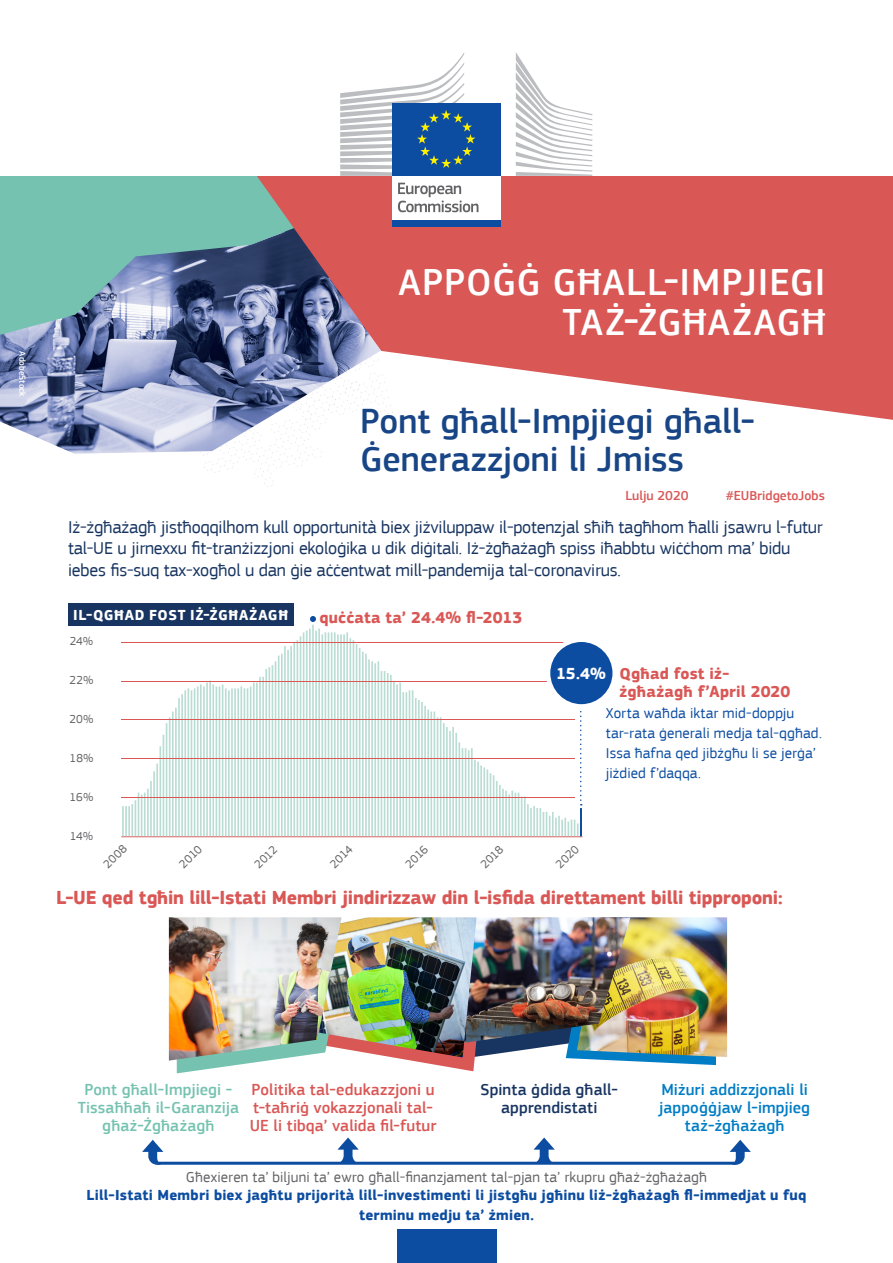
<style>
.page{position:relative;width:893px;height:1263px;background:#fff}
.page>*{position:absolute;margin:0;border:0;box-sizing:border-box;transform-origin:0 0}
.Main_Title{font:500 38.7px/40px "EC Square Sans Pro";letter-spacing:.025em;color:#fff;text-align:right}
.Main_Title-2{font:500 36px/37.5px "EC Square Sans Pro";color:#184586}
.Body_text{font:700 19.5px "EC Square Sans Pro";letter-spacing:-.01em;color:#d95755}
.Body_text-2{font:18px/21.6px "EC Square Sans Pro";letter-spacing:-.01em;color:#183561}
.Body{font:500 16.5px/18px "EC Square Sans Pro";letter-spacing:.005em;color:#d95755}
.Body-2{font:700 16.5px/18px "EC Square Sans Pro";letter-spacing:.01em;color:#d95755}
.Body-3{font:500 16.5px/18px "EC Square Sans Pro";letter-spacing:.01em;color:#75c2b0;text-align:center}
.Body-4{font:500 16.5px/18px "EC Square Sans Pro";letter-spacing:.005em;color:#017dc5;text-align:center}
.Body-5{font:500 16.5px/18px "EC Square Sans Pro";letter-spacing:.01em;color:#183561;text-align:center}
.Body-6{font:700 16.5px "EC Square Sans Pro";color:#fff}
.Body-7{font:700 15px/19.8px "EC Square Sans Pro";letter-spacing:.015em;color:#0d4da1;text-align:center}
.Body-8{font:15px/19.8px "EC Square Sans Pro";letter-spacing:.01em;color:#0d4da1}
.Body-9{font:15px "EC Square Sans Pro";letter-spacing:.015em;color:#636366}
.Body-10{font:700 15px "EC Square Sans Pro";letter-spacing:.045em;color:#fff}
.Date{font:500 13.5px "EC Square Sans Pro";color:#d95755}
.Body-11{font:12px "EC Square Sans Pro";letter-spacing:.01em;color:#636366}
.t1{font:500 9px "EC Square Sans Pro";color:#fff}
</style>
<div class="page">
<img style="left:0;top:335px;width:326px;height:119px">
<svg style="left:0;top:176px;width:244px;height:159px;fill:#75c2b0"></svg>
<svg style="left:244px;top:176px;width:649px;height:244px;fill:#d95755"></svg>
<div style="left:392px;top:174px;width:108px;height:48px;background:#fff"></div>
<div style="left:392px;top:103px;width:108px;height:73px;background:#0d4da1"></div>
<svg style="left:340px;top:53px;width:135px;height:123px"></svg>
<div style="left:392px;top:221px;width:108px;height:6px;background:#0d4da1"></div>
<svg style="left:516px;top:53px;width:76px;height:123px"></svg>
<svg style="left:398px;top:183px;width:80px;height:29px"></svg>
<div style="left:397px;top:1229px;width:100px;height:34px;background:#0d4da1"></div>
<div style="left:68px;top:603px;width:225px;height:22px;background:#183561"></div>
<hr style="left:121px;top:836px;width:461px;height:1px;background:#d95755">
<svg style="left:177px;top:1043px;width:539px;height:30px"></svg>
<img style="left:577px;top:917px;width:150px;height:140px">
<img style="left:476px;top:917px;width:154px;height:126px">
<img style="left:342px;top:917px;width:134px;height:140px">
<img style="left:169px;top:917px;width:173px;height:143px">
<hr style="left:157px;top:1162px;width:579px;height:3px;background:#0d4da1">
<svg style="left:730px;top:1140px;width:21px;height:25px"></svg>
<svg style="left:533px;top:1137px;width:22px;height:25px"></svg>
<svg style="left:337px;top:1137px;width:22px;height:25px"></svg>
<svg style="left:142px;top:1140px;width:21px;height:25px"></svg>
<hr style="left:121px;top:797px;width:454px;height:1px;background:#da5755">
<hr style="left:121px;top:758px;width:453px;height:1px;background:#da5755">
<hr style="left:121px;top:720px;width:453px;height:1px;background:#da5755">
<hr style="left:121px;top:681px;width:461px;height:1px;background:#da5755">
<hr style="left:121px;top:642px;width:461px;height:1px;background:#da5755">
<svg style="left:122px;top:616px;width:461px;height:220px"></svg>
<div style="left:548px;top:640px;width:67px;height:66px;background:#0d4da1;border-radius:50%"></div>
<div style="left:546px;top:637px;width:71px;height:72px;border:4px solid #fff;border-radius:50%"></div>
<p class="t1" style="left:28px;top:351px;width:47px;rotate:90deg">AdobeStock</p>
<p class="Main_Title" style="left:399px;top:263px;width:428px">APPOĠĠ GĦALL-IMPJIEGI<br>TAŻ-ŻGĦAŻAGĦ</p>
<p class="Main_Title-2" style="left:360px;top:403px;width:396px">Pont għall-Impjiegi għall-<br>Ġenerazzjoni li Jmiss</p>
<p class="Date" style="left:625px;top:487px;width:65px">Lulju 2020</p>
<p class="Body_text-2" style="left:68px;top:516px;width:756px">Iż-żgħażagħ jistħoqqilhom kull opportunità biex jiżviluppaw il-potenzjal sħiħ tagħhom ħalli jsawru l-futur tal-UE u jirnexxu fit-tranżizzjoni ekoloġika u dik diġitali. Iż-żgħażagħ spiss iħabbtu wiċċhom ma’ bidu iebes fis-suq tax-xogħol u dan ġie aċċentwat mill-pandemija tal-coronavirus.</p>
<p class="Date" style="left:726px;top:487px;width:101px">#EUBridgetoJobs</p>
<p class="Body-10" style="left:73px;top:606px;width:216px">IL-QGĦAD FOST IŻ-ŻGĦAŻAGĦ</p>
<p class="Body-11" style="left:70px;top:634px;width:25px">24%</p>
<p class="Body-11" style="left:70px;top:673px;width:25px">22%</p>
<p class="Body-11" style="left:69px;top:712px;width:25px">20%</p>
<p class="Body-11" style="left:70px;top:751px;width:25px">18%</p>
<p class="Body-11" style="left:70px;top:790px;width:25px">16%</p>
<p class="Body-11" style="left:70px;top:829px;width:25px">14%</p>
<p class="Body-2" style="left:319px;top:609px;width:204px">quċċata ta’ 24.4% fl-2013</p>
<p class="Body-6" style="left:556px;top:664px;width:52px">15.4%</p>
<p class="Body-2" style="left:619px;top:665px;width:172px">Qgħad fost iż&shy;żgħażagħ f’April 2020</p>
<p class="Body-8" style="left:606px;top:703px;width:217px">Xorta waħda iktar mid-doppju tar-rata ġenerali medja tal-qgħad.<br>Issa ħafna qed jibżgħu li se jerġa’ jiżdied f’daqqa.</p>
<p class="Body-11" style="left:100px;top:861px;width:29px;rotate:-45deg">2008</p>
<p class="Body-11" style="left:176px;top:861px;width:28px;rotate:-45deg">2010</p>
<p class="Body-11" style="left:251px;top:861px;width:28px;rotate:-45deg">2012</p>
<p class="Body-11" style="left:327px;top:861px;width:28px;rotate:-45deg">2014</p>
<p class="Body-11" style="left:402px;top:861px;width:28px;rotate:-45deg">2016</p>
<p class="Body-11" style="left:478px;top:861px;width:28px;rotate:-45deg">2018</p>
<p class="Body-11" style="left:553px;top:861px;width:29px;rotate:-45deg">2020</p>
<p class="Body_text" style="left:56px;top:886px;width:728px">L-UE qed tgħin lill-Istati Membri jindirizzaw din l-isfida direttament billi tipproponi:</p>
<p class="Body-3" style="left:78px;top:1080px;width:163px">Pont għall-Impjiegi -<br>Tissaħħaħ il-Garanzija għaż-Żgħażagħ</p>
<p class="Body" style="left:250px;top:1080px;width:188px">Politika tal-edukazzjoni u t-taħriġ vokazzjonali tal-<br>UE li tibqa’ valida fil-futur</p>
<p class="Body-5" style="left:480px;top:1080px;width:139px">Spinta ġdida għall&shy;apprendistati</p>
<p class="Body-4" style="left:659px;top:1080px;width:152px">Miżuri addizzjonali li jappoġġjaw l-impjieg taż-żgħażagħ</p>
<p class="Body-9" style="left:186px;top:1168px;width:523px">Għexieren ta’ biljuni ta’ ewro għall-finanzjament tal-pjan ta’ rkupru għaż-żgħażagħ</p>
<p class="Body-7" style="left:87px;top:1186px;width:721px">Lill-Istati Membri biex jagħtu prijorità lill-investimenti li jistgħu jgħinu liż-żgħażagħ fl-immedjat u fuq terminu medju ta’ żmien.</p>
</div>
